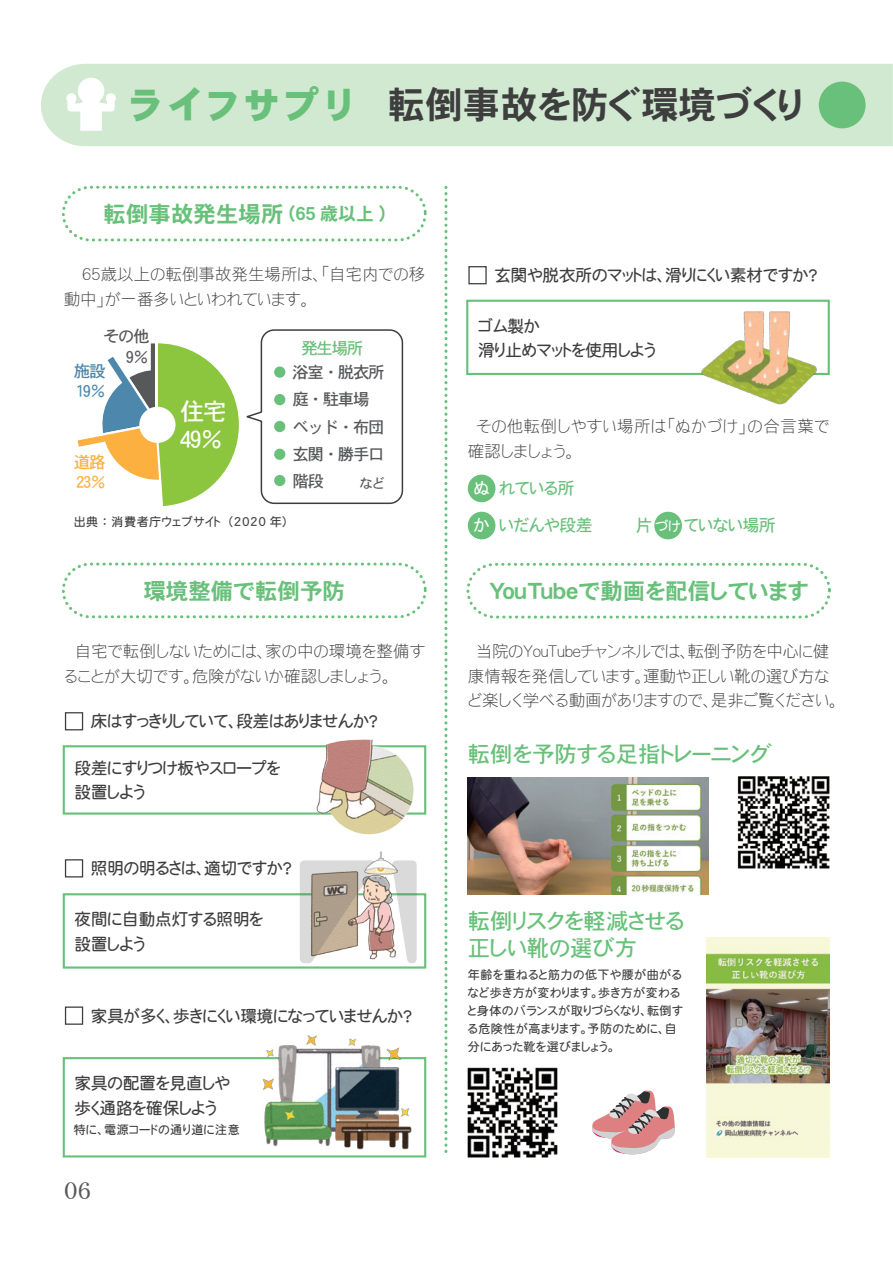
<style>
.page{position:relative;width:893px;height:1263px;background:#fff}
.page>*{position:absolute;margin:0;border:0;box-sizing:border-box;transform-origin:0 0}
.t1{font:37.5px "DFHS Gothic W7 WING RKSJ H";color:#3e3e3f}
.t2{font:37.5px "DFHS Gothic W9 WING RKSJ H";letter-spacing:.2em;color:#68c07a}
.t3{font:24px "DFHS Gothic W5 WIN RKSJ H";color:#fff}
.t4{font:22.5px "DFHS Gothic W7 WING RKSJ H";color:#68c07a}
.t5{font:22.5px/27px "DFHS Gothic W5 WING RKSJ H";color:#68c07a}
.t6{font:22.5px "DFHS Mincho W5 WING RKSJ H";color:#57585a}
.t7{font:16.5px/24.8px "DF Gothic P W2 WING RKSJ H";color:#3e3e3f}
.t8{font:16.5px/24.8px "DFHS Maru Gothic W4 WING RKSJ H";color:#3e3e3f}
.t9{font:16.5px/24.8px "DF Gothic P W2 WING RKSJ H";letter-spacing:.03em;color:#3e3e3f}
.t10{font:16.5px/27.3px "DFHS Gothic W5 WIN RKSJ H";letter-spacing:-.08em;color:#57585a}
.t11{font:16.5px "DFHS Maru Gothic W4 WING RKSJ H";color:#68c07a}
.t12{font:16.5px "DFHS Gothic W5 WIN RKSJ H";color:#4d87ac}
.t13{font:16.5px "DFHS Gothic W5 WIN RKSJ H";color:#fbb03f}
.t14{font:16.5px "DFHS Gothic W5 WIN RKSJ H";color:#68c07a}
.t15{font:13.5px "DFHS Gothic W5 WIN RKSJ H";color:#57585a}
.t16{font:12px/18px "DFHS Maru Gothic W4 WING RKSJ H";letter-spacing:.05em;color:#3e3e3f}
.s1{font-size:18px}
.s2{color:#fff}
.s3{font-size:13.5px;color:#fff}
</style>
<div class="page">
<svg style="left:444px;top:187px;width:3px;height:966px"></svg>
<div style="left:41px;top:64px;width:852px;height:82px;background:#d1e8d1"></div>
<svg style="left:66px;top:78px;width:50px;height:53px"></svg>
<div style="left:819px;top:82px;width:47px;height:46px;background:#68c07a;border-radius:50%"></div>
<svg style="left:61px;top:185px;width:366px;height:57px"></svg>
<svg style="left:61px;top:562px;width:366px;height:57px"></svg>
<img style="left:467px;top:1067px;width:91px;height:91px">
<img style="left:737px;top:776px;width:93px;height:93px">
<svg style="left:466px;top:562px;width:365px;height:57px"></svg>
<div style="left:65px;top:712px;width:18px;height:18px;background:#fff;border:1px solid #3e3e3f"></div>
<div style="left:654px;top:512px;width:28px;height:27px;background:#68c07a;border-radius:50%"></div>
<div style="left:468px;top:475px;width:27px;height:27px;background:#68c07a;border-radius:50%"></div>
<div style="left:468px;top:512px;width:27px;height:27px;background:#68c07a;border-radius:50%"></div>
<div style="left:63px;top:745px;width:363px;height:70px;border:2px solid #68c07a"></div>
<img style="left:316px;top:739px;width:98px;height:96px">
<div style="left:65px;top:859px;width:18px;height:18px;background:#fff;border:1px solid #3e3e3f"></div>
<div style="left:63px;top:893px;width:363px;height:75px;border:2px solid #68c07a"></div>
<img style="left:376px;top:881px;width:16px;height:77px">
<svg style="left:300px;top:860px;width:76px;height:103px"></svg>
<svg style="left:392px;top:860px;width:25px;height:103px"></svg>
<img style="left:365px;top:851px;width:32px;height:30px">
<div style="left:65px;top:1006px;width:18px;height:19px;background:#fff;border:1px solid #3e3e3f"></div>
<div style="left:63px;top:1057px;width:363px;height:100px;border:2px solid #68c07a"></div>
<div style="left:468px;top:266px;width:19px;height:18px;background:#fff;border:1px solid #3e3e3f"></div>
<div style="left:466px;top:300px;width:364px;height:75px;border:2px solid #68c07a"></div>
<img style="left:261px;top:1035px;width:154px;height:122px">
<img style="left:700px;top:311px;width:119px;height:94px">
<svg style="left:77px;top:329px;width:327px;height:177px"></svg>
<div style="left:274px;top:366px;width:11px;height:12px;background:#68c07a;border-radius:50%"></div>
<div style="left:274px;top:394px;width:11px;height:11px;background:#68c07a;border-radius:50%"></div>
<div style="left:274px;top:421px;width:11px;height:11px;background:#68c07a;border-radius:50%"></div>
<div style="left:274px;top:449px;width:11px;height:11px;background:#68c07a;border-radius:50%"></div>
<div style="left:274px;top:475px;width:11px;height:11px;background:#68c07a;border-radius:50%"></div>
<img style="left:706px;top:938px;width:123px;height:219px">
<img style="left:468px;top:778px;width:240px;height:116px">
<svg style="left:592px;top:1090px;width:83px;height:65px"></svg>
<hr style="left:155px;top:341px;width:2px;height:72px;background:#fff">
<h1 class="t2" style="left:131px;top:86px;width:222px">ライフサプリ</h1>
<h1 class="t1" style="left:388px;top:86px;width:416px">転倒事故を防ぐ環境づくり</h1>
<h3 class="t4" style="left:104px;top:202px;width:283px">転倒事故発生場所 <span class="s1">(65 歳以上 )</span></h3>
<p class="t7" style="left:64px;top:262px;width:363px;text-indent:10px">　65歳以上の転倒事故発生場所は、「自宅内での移動中」が一番多いといわれています。</p>
<p class="t10" style="left:103px;top:323px;width:48px">その他</p>
<p class="t12" style="left:74px;top:362px;width:33px">施設</p>
<p class="t12" style="left:76px;top:383px;width:32px">19％</p>
<p class="t10" style="left:126px;top:343px;width:25px">9％</p>
<p class="t13" style="left:74px;top:454px;width:33px">道路</p>
<p class="t13" style="left:76px;top:474px;width:32px">23％</p>
<h2 class="t3" style="left:181px;top:399px;width:48px">住宅</h2>
<h2 class="t3" style="left:180px;top:428px;width:46px">49％</h2>
<p class="t14" style="left:301px;top:340px;width:64px">発生場所</p>
<p class="t10" style="left:292px;top:359px;width:94px">浴室・脱衣所庭・駐車場ベッド・布団玄関・勝手口階段</p>
<p class="t15" style="left:359px;top:476px;width:27px">など</p>
<p class="t16" style="left:74px;top:513px;width:216px">出典：消費者庁ウェブサイト（2020 年）</p>
<h3 class="t4" style="left:143px;top:579px;width:203px">環境整備で転倒予防</h3>
<p class="t7" style="left:64px;top:638px;width:363px;text-indent:11px">自宅で転倒しないためには、家の中の環境を整備することが大切です。危険がないか確認しましょう。</p>
<p class="t8" style="left:91px;top:709px;width:289px">床はすっきりしていて、段差はありませんか？</p>
<p class="t8" style="left:75px;top:755px;width:208px">段差にすりつけ板やスロープを設置しよう</p>
<p class="t8" style="left:91px;top:856px;width:202px">照明の明るさは、適切ですか？</p>
<p class="t8" style="left:75px;top:907px;width:190px">夜間に自動点灯する照明を設置しよう</p>
<p class="t8" style="left:91px;top:1003px;width:323px">家具が多く、歩きにくい環境になっていませんか？</p>
<p class="t8" style="left:75px;top:1071px;width:157px">家具の配置を見直しや歩く通路を確保しよう</p>
<p class="t16" style="left:74px;top:1121px;width:168px">特に、電源コードの通り道に注意</p>
<h3 class="t6" style="left:64px;top:1180px;width:29px">06</h3>
<p class="t8" style="left:494px;top:263px;width:325px">玄関や脱衣所のマットは、滑りにくい素材ですか？</p>
<p class="t8" style="left:478px;top:313px;width:179px">ゴム製か<br>滑り止めマットを使用しよう</p>
<p class="t9" style="left:468px;top:414px;width:363px">　その他転倒しやすい場所は「ぬかづけ」の合言葉で確認しましょう。</p>
<p class="t11" style="left:474px;top:480px;width:102px"><span class="s2">ぬ</span>れている所</p>
<p class="t11" style="left:474px;top:517px;width:120px"><span class="s2">か</span>いだんや段差</p>
<p class="t11" style="left:636px;top:517px;width:43px">片　　　</p>
<p class="t11" style="left:656px;top:517px;width:122px"><span class="s3">づけ</span>ていない場所</p>
<h3 class="t4" style="left:489px;top:579px;width:320px">YouTubeで動画を配信しています</h3>
<p class="t7" style="left:468px;top:638px;width:371px">　当院のYouTubeチャンネルでは、転倒予防を中心に健康情報を発信しています。運動や正しい靴の選び方など楽しく学べる動画がありますので、是非ご覧ください。</p>
<h3 class="t5" style="left:468px;top:741px;width:306px">転倒を予防する足指トレーニング</h3>
<h3 class="t5" style="left:468px;top:907px;width:218px">転倒リスクを軽減させる正しい靴の選び方</h3>
<p class="t16" style="left:468px;top:966px;width:217px">年齢を重ねると筋力の低下や腰が曲がるなど歩き方が変わります。歩き方が変わると身体のバランスが取りづらくなり、転倒する危険性が高まります。予防のために、自分にあった靴を選びましょう。</p>
</div>
